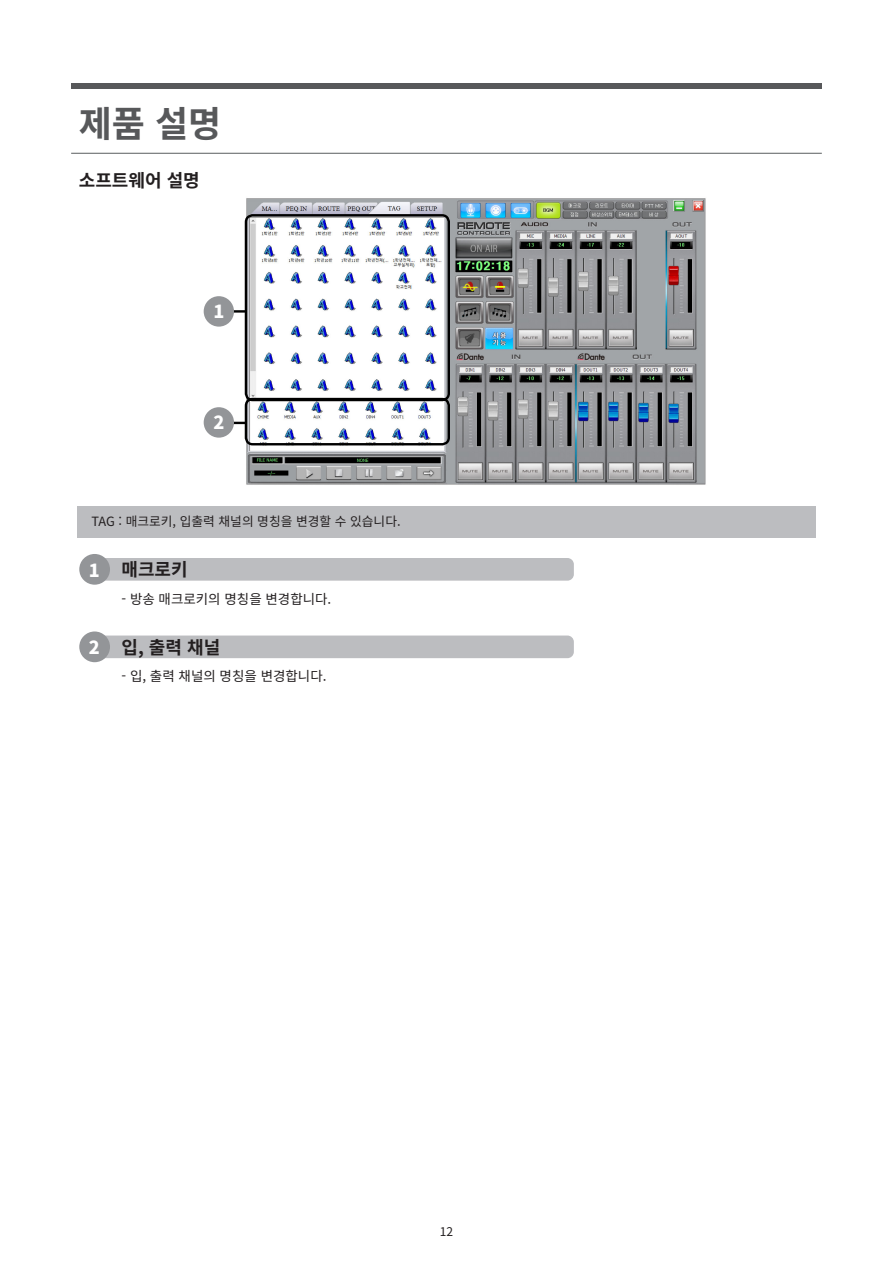
<style>
.page{position:relative;width:893px;height:1263px;background:#fff}
.page>*{position:absolute;margin:0;border:0;box-sizing:border-box;transform-origin:0 0}
.t1{font:700 36px "Noto Sans CJ Kkr";color:#57585a}
.t2{font:700 18px "Noto Sans CJ Kkr";color:#231f20}
.t3{font:900 18px "Noto Sans CJ Kkr";color:#fff}
.t4{font:13.5px "Noto Sans CJ Kkr";color:#231f20}
.t5{font:12.75px "Noto Sans CJ Kkr";color:#231f20}
.t6{font:12px "Noto Sans CJ Kkr";color:#231f20}
.s1{font-weight:900;color:#fff}
</style>
<div class="page">
<hr style="left:71px;top:153px;width:751px;height:1px;background:#5a5e5f">
<div style="left:71px;top:83px;width:751px;height:5px;background:#57585a"></div>
<div style="left:91px;top:558px;width:483px;height:23px;background:#bcbdc0;border-radius:6px"></div>
<div style="left:79px;top:554px;width:31px;height:31px;background:#939598;border-radius:50%"></div>
<div style="left:77px;top:506px;width:739px;height:31px;background:#bcbdc0"></div>
<div style="left:91px;top:635px;width:483px;height:23px;background:#bcbdc0;border-radius:6px"></div>
<div style="left:79px;top:631px;width:31px;height:31px;background:#939598;border-radius:50%"></div>
<img style="left:236px;top:198px;width:470px;height:287px">
<svg style="left:244px;top:213px;width:207px;height:234px"></svg>
<hr style="left:227px;top:310px;width:19px;height:3px;background:#000">
<svg style="left:234px;top:422px;width:12px;height:2px"></svg>
<div style="left:204px;top:296px;width:30px;height:31px;background:#939598;border-radius:50%"></div>
<div style="left:204px;top:407px;width:30px;height:31px;background:#939598;border-radius:50%"></div>
<h1 class="t1" style="left:79px;top:103px;width:144px">제품 설명</h1>
<h2 class="t2" style="left:79px;top:171px;width:122px">소프트웨어 설명</h2>
<h2 class="t3" style="left:213px;top:302px;width:12px">1</h2>
<h2 class="t3" style="left:213px;top:413px;width:12px">2</h2>
<p class="t5" style="left:92px;top:514px;width:311px">TAG : 매크로키, 입출력 채널의 명칭을 변경할 수 있습니다.</p>
<h2 class="t2" style="left:89px;top:559px;width:100px"><span class="s1">1</span> 매크로키</h2>
<p class="t4" style="left:122px;top:591px;width:211px">- 방송 매크로키의 명칭을 변경합니다.</p>
<h2 class="t2" style="left:89px;top:637px;width:133px"><span class="s1">2</span> 입, 출력 채널</h2>
<p class="t4" style="left:122px;top:669px;width:207px">- 입, 출력 채널의 명칭을 변경합니다.</p>
<p class="t6" style="left:440px;top:1225px;width:15px">12</p>
</div>
